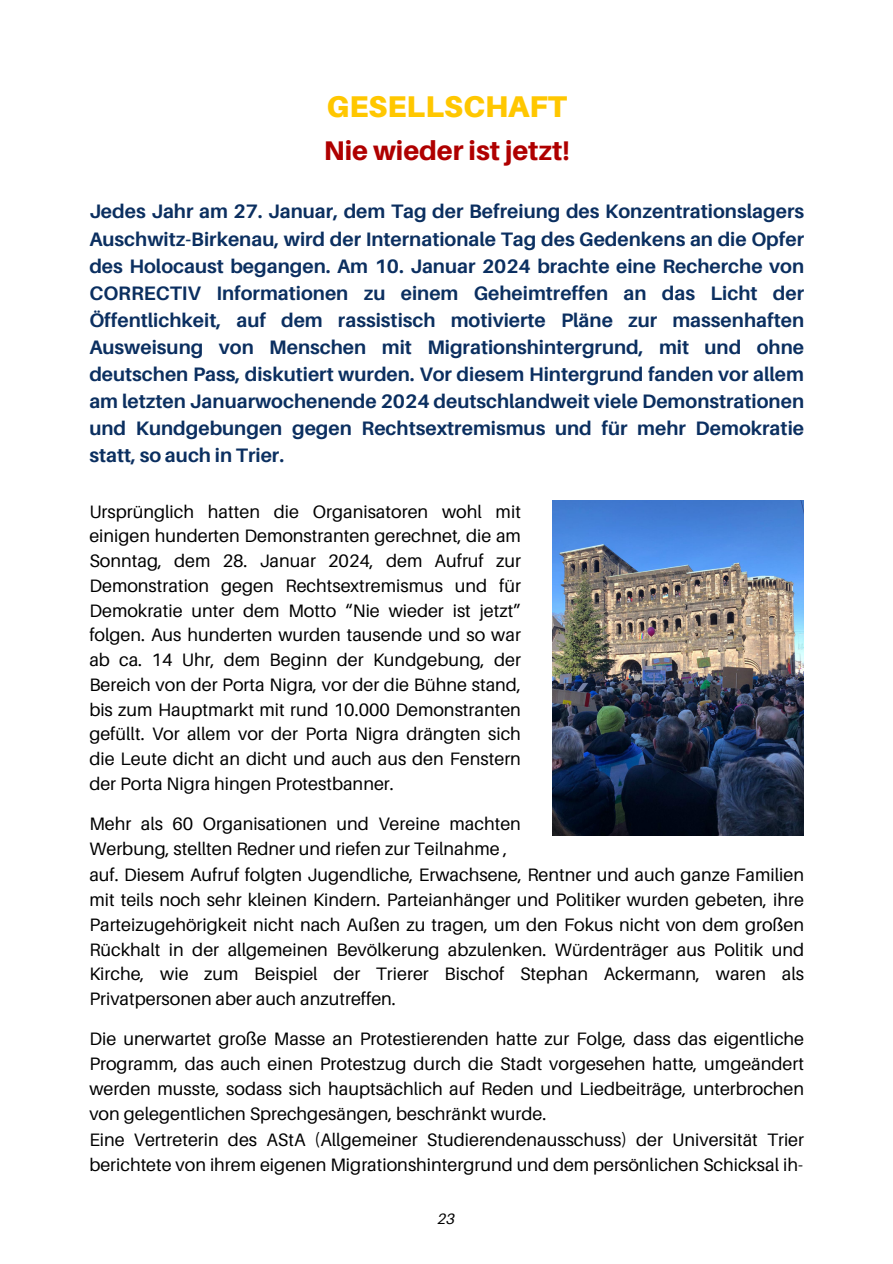
<style>
.page{position:relative;width:893px;height:1264px;background:#fff}
.page>*{position:absolute;margin:0;border:0;box-sizing:border-box;transform-origin:0 0}
.t1{font:900 30px "Aileron";color:#ffc700}
.t2{font:800 27px "Aileron";color:#af0000}
.t3{font:700 19.5px/27px "Aileron";color:#0b2f60;text-align:justify}
.t4{font:18px/24.8px "Aileron";color:#000;text-align:justify}
.t5{font:italic 15px "Aileron";color:#000}
</style>
<div class="page">
<img style="left:552px;top:500px;width:251px;height:335px">
<h2 class="t1" style="left:326px;top:88px;width:241px">GESELLSCHAFT</h2>
<h3 class="t2" style="left:324px;top:134px;width:247px">Nie wieder ist jetzt!</h3>
<p class="t3" style="left:89px;top:198px;width:716px">Jedes Jahr am 27. Januar, dem Tag der Befreiung des Konzentrationslagers Auschwitz-Birkenau, wird der Internationale Tag des Gedenkens an die Opfer des Holocaust begangen. Am 10. Januar 2024 brachte eine Recherche von CORRECTIV Informationen zu einem Geheimtreffen an das Licht der Öffentlichkeit, auf dem rassistisch motivierte Pläne zur massenhaften Ausweisung von Menschen mit Migrationshintergrund, mit und ohne deutschen Pass, diskutiert wurden. Vor diesem Hintergrund fanden vor allem am letzten Januarwochenende 2024 deutschlandweit viele Demonstrationen und Kundgebungen gegen Rechtsextremismus und für mehr Demokratie statt, so auch in Trier.</p>
<p class="t4" style="left:89px;top:498px;width:433px">Ursprünglich hatten die Organisatoren wohl mit einigen hunderten Demonstranten gerechnet, die am Sonntag, dem 28. Januar 2024, dem Aufruf zur Demonstration gegen Rechtsextremismus und für Demokratie unter dem Motto “Nie wieder ist jetzt” folgen. Aus hunderten wurden tausende und so war ab ca. 14 Uhr, dem Beginn der Kundgebung, der Bereich von der Porta Nigra, vor der die Bühne stand, bis zum Hauptmarkt mit rund 10.000 Demonstranten gefüllt. Vor allem vor der Porta Nigra drängten sich die Leute dicht an dicht und auch aus den Fenstern der Porta Nigra hingen Protestbanner.</p>
<p class="t4" style="left:89px;top:810px;width:433px">Mehr als 60 Organisationen und Vereine machten<br>Werbung, stellten Redner und riefen zur Teilnahme ,</p>
<p class="t4" style="left:89px;top:862px;width:716px">auf. Diesem Aufruf folgten Jugendliche, Erwachsene, Rentner und auch ganze Familien mit teils noch sehr kleinen Kindern. Parteianhänger und Politiker wurden gebeten, ihre Parteizugehörigkeit nicht nach Außen zu tragen, um den Fokus nicht von dem großen Rückhalt in der allgemeinen Bevölkerung abzulenken. Würdenträger aus Politik und Kirche, wie zum Beispiel der Trierer Bischof Stephan Ackermann, waren als Privatpersonen aber auch anzutreffen.</p>
<p class="t4" style="left:89px;top:1026px;width:716px">Die unerwartet große Masse an Protestierenden hatte zur Folge, dass das eigentliche Programm, das auch einen Protestzug durch die Stadt vorgesehen hatte, umgeändert werden musste, sodass sich hauptsächlich auf Reden und Liedbeiträge, unterbrochen von gelegentlichen Sprechgesängen, beschränkt wurde.</p>
<p class="t4" style="left:89px;top:1127px;width:716px">Eine Vertreterin des AStA (Allgemeiner Studierendenausschuss) der Universität Trier berichtete von ihrem eigenen Migrationshintergrund und dem persönlichen Schicksal ih-</p>
<p class="t5" style="left:437px;top:1209px;width:19px">23</p>
</div>
